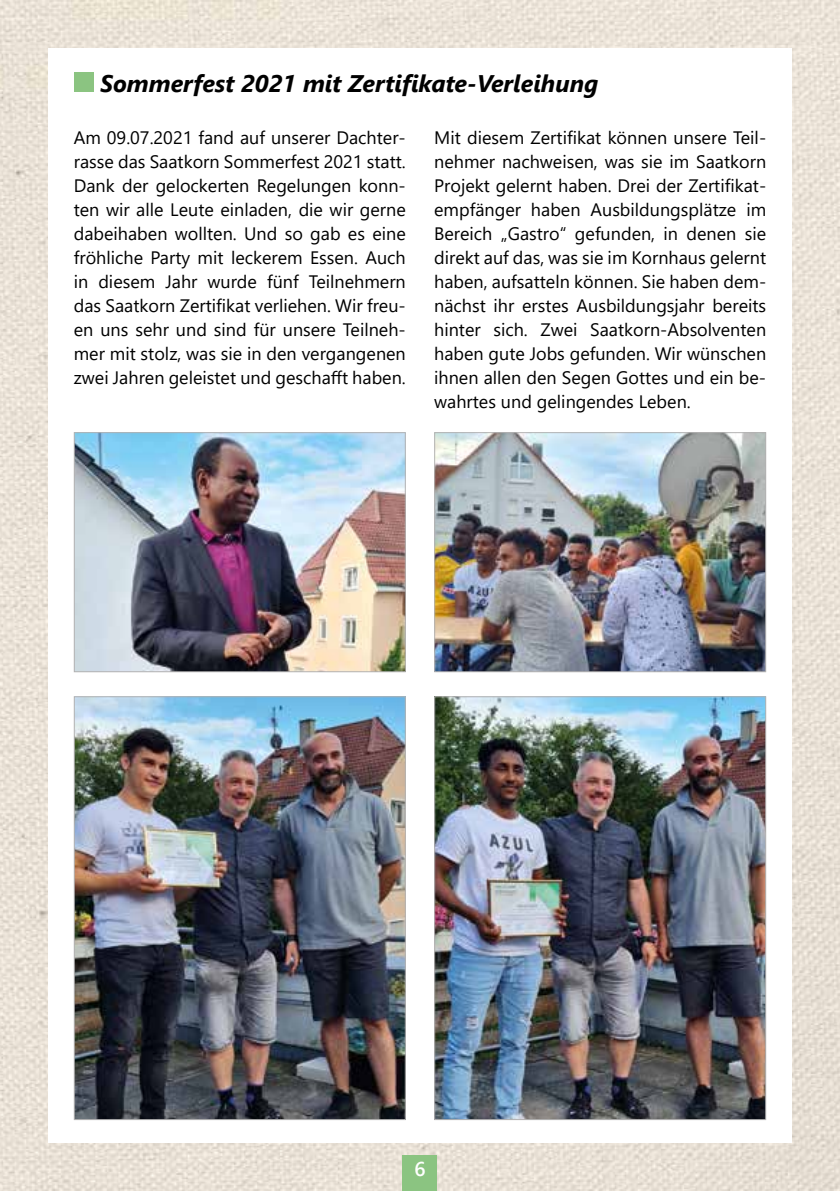
<style>
.page{position:relative;width:840px;height:1191px;background:#fff}
.page>*{position:absolute;margin:0;border:0;box-sizing:border-box;transform-origin:0 0}
.t1{font:italic 700 24px "Segoe UI";color:#000}
.t2{font:600 20px "Segoe UI";color:#fff}
.t3{font:18px/24px "Segoe UI";color:#000;text-align:justify}
</style>
<div class="page">
<img style="left:0;top:0;width:839px;height:1191px">
<div style="left:48px;top:48px;width:743px;height:1094px;background:#fff"></div>
<div style="left:403px;top:1155px;width:34px;height:36px;background:#8bc481"></div>
<div style="left:74px;top:72px;width:20px;height:20px;background:#8bc481"></div>
<img style="left:436px;top:434px;width:327px;height:236px">
<div style="left:434px;top:432px;width:331px;height:240px;border:1px solid #b3b2b2"></div>
<img style="left:76px;top:434px;width:327px;height:236px">
<div style="left:74px;top:432px;width:331px;height:240px;border:1px solid #b3b2b2"></div>
<img style="left:76px;top:698px;width:327px;height:420px">
<div style="left:74px;top:696px;width:331px;height:424px;border:1px solid #b3b2b2"></div>
<img style="left:436px;top:698px;width:327px;height:420px">
<div style="left:434px;top:696px;width:331px;height:424px;border:1px solid #b3b2b2"></div>
<h1 class="t1" style="left:100px;top:61px;width:499px">Sommerfest 2021 mit Zertifikate-Verleihung</h1>
<p class="t3" style="left:74px;top:124px;width:333px">Am 09.07.2021 fand auf unserer Dachter&shy;rasse das Saatkorn Sommerfest 2021 statt.<br>Dank der gelockerten Regelungen konn&shy;ten wir alle Leute einladen, die wir gerne dabeihaben wollten. Und so gab es eine fröhliche Party mit leckerem Essen. Auch in diesem Jahr wurde fünf Teilnehmern das Saatkorn Zertifikat verliehen. Wir freu&shy;en uns sehr und sind für unsere Teilneh&shy;mer mit stolz, was sie in den vergangenen zwei Jahren geleistet und geschafft haben.</p>
<p class="t3" style="left:434px;top:124px;width:333px">Mit diesem Zertifikat können unsere Teil&shy;nehmer nachweisen, was sie im Saatkorn Projekt gelernt haben. Drei der Zertifikat&shy;empfänger haben Ausbildungsplätze im Bereich „Gastro“ gefunden, in denen sie direkt auf das, was sie im Kornhaus gelernt haben, aufsatteln können. Sie haben dem&shy;nächst ihr erstes Ausbildungsjahr bereits hinter sich. Zwei Saatkorn-Absolventen haben gute Jobs gefunden. Wir wünschen ihnen allen den Segen Gottes und ein be&shy;wahrtes und gelingendes Leben.</p>
<p class="t2" style="left:414px;top:1149px;width:13px">6</p>
</div>
